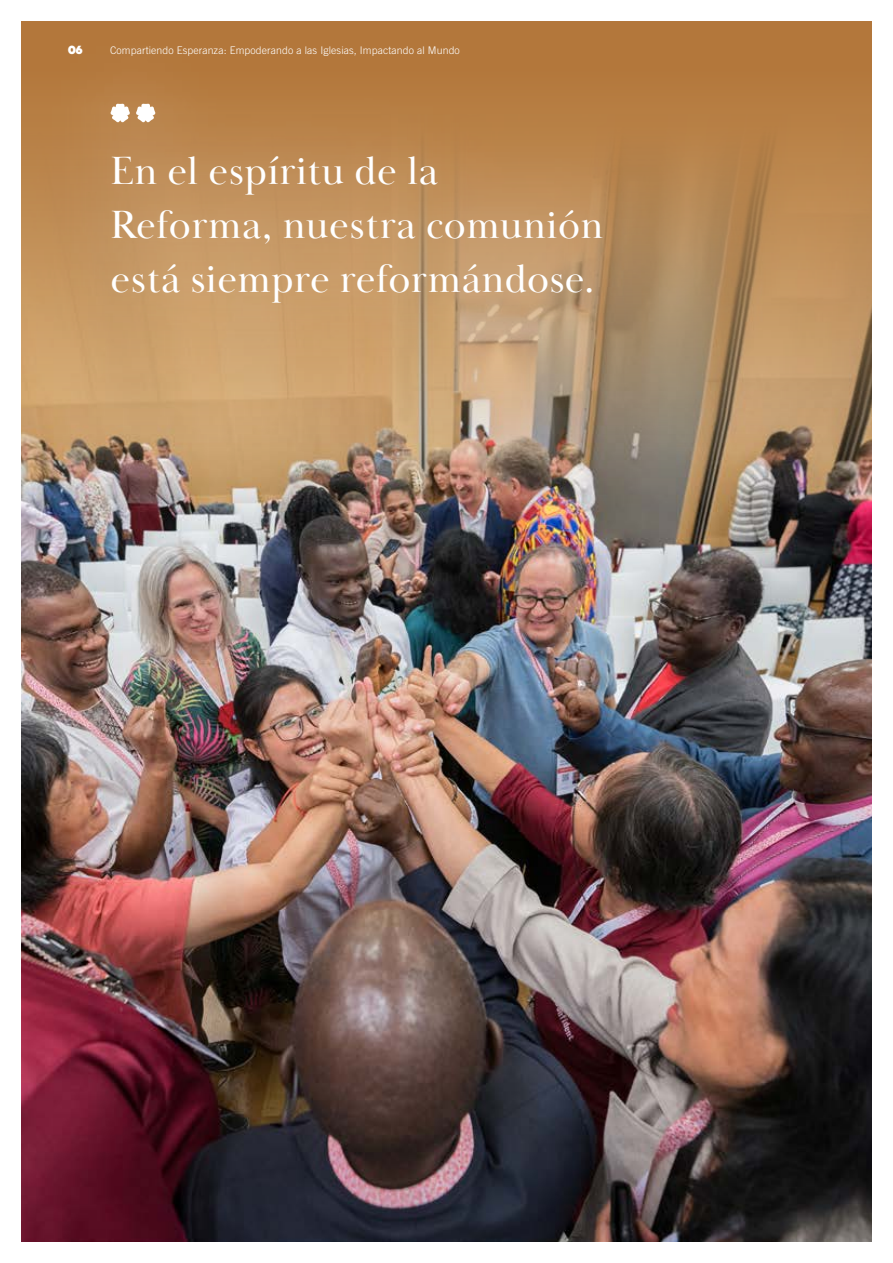
<style>
.page{position:relative;width:893px;height:1263px;background:#fff}
.page>*{position:absolute;margin:0;border:0;box-sizing:border-box;transform-origin:0 0}
.t1{font:40.5px/54px "Baskerville Display PT";letter-spacing:.01em;color:#fff}
.t2{font:900 12px "Centra No 2";color:#fff}
.t3{font:300 10.5px "Trade Gothic LT Std";letter-spacing:.01em;color:#fff}
</style>
<div class="page">
<img style="left:21px;top:447px;width:851px;height:795px">
<svg style="left:21px;top:21px;width:851px;height:426px;background:#b88e5d"></svg>
<div style="left:38px;top:30px;width:632px;height:339px;background:#fff;opacity:.75"></div>
<svg style="left:110px;top:103px;width:46px;height:21px"></svg>
<p class="t2" style="left:68px;top:42px;width:16px">06</p>
<p class="t3" style="left:110px;top:44px;width:351px">Compartiendo Esperanza: Empoderando a las Iglesias, Impactando al Mundo</p>
<p class="t1" style="left:111px;top:144px;width:494px">En el espíritu de la<br>Reforma, nuestra comunión está siempre reformándose.</p>
</div>
